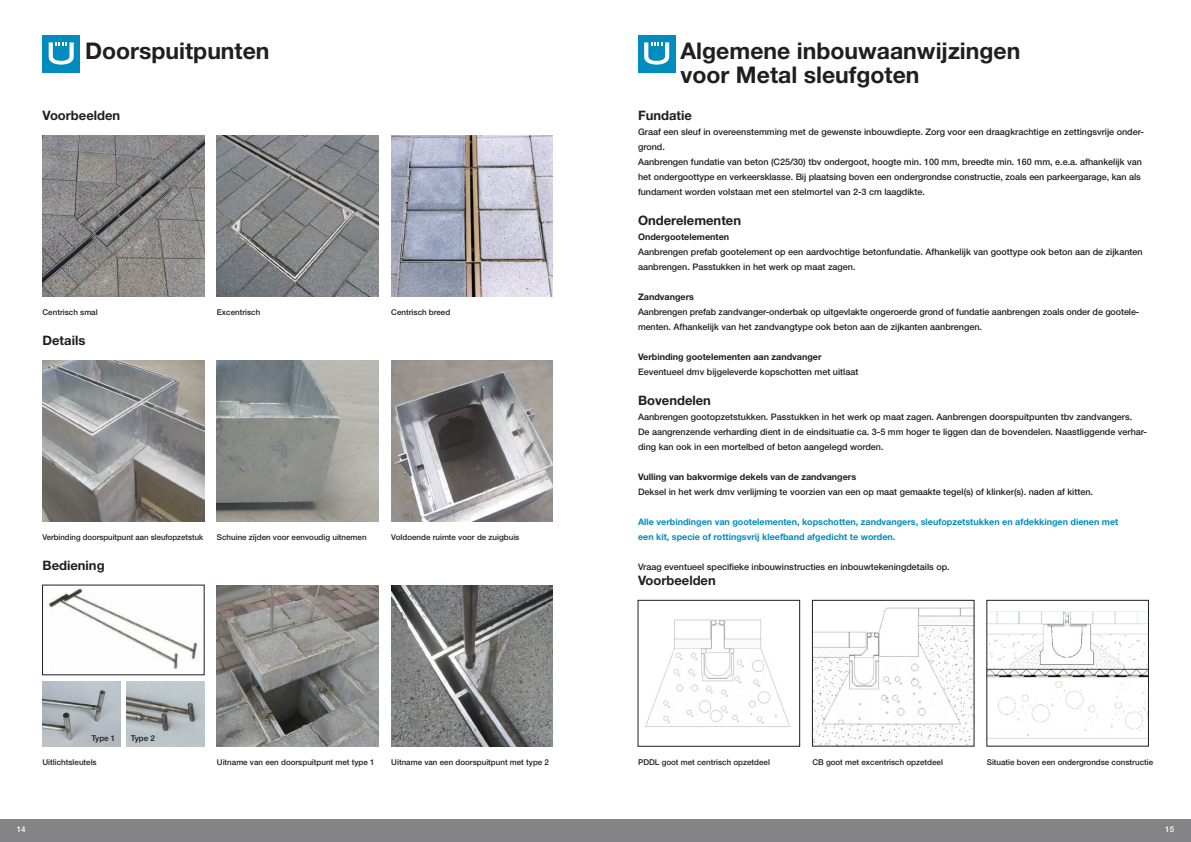
<style>
.page{position:relative;width:1191px;height:842px;background:#fff}
.page>*{position:absolute;margin:0;border:0;box-sizing:border-box;transform-origin:0 0}
.t1{font:700 23px/24px "Helvetica Neue LT Std";color:#1f1e21}
.t2{font:700 13px "Helvetica Neue LT Std";color:#1f1e21}
.t3{font:500 9px/15px "Helvetica Neue LT Std";color:#1f1e21}
.t4{font:700 9px/15px "Helvetica Neue LT Std";color:#008dbe}
.t5{font:700 9px "Helvetica Neue LT Std";color:#1f1e21}
.t6{font:500 8px "Helvetica Neue LT Std";color:#1f1e21}
.t7{font:500 8px "Helvetica Neue LT Std";color:#fff}
</style>
<div class="page">
<img style="left:43px;top:360px;width:161px;height:162px">
<img style="left:43px;top:681px;width:77px;height:66px">
<img style="left:126px;top:681px;width:78px;height:66px">
<img style="left:48px;top:588px;width:150px;height:82px">
<img style="left:217px;top:360px;width:161px;height:162px">
<img style="left:43px;top:135px;width:161px;height:162px">
<img style="left:217px;top:135px;width:161px;height:162px">
<img style="left:391px;top:135px;width:162px;height:162px">
<img style="left:391px;top:360px;width:162px;height:162px">
<img style="left:391px;top:585px;width:162px;height:162px">
<img style="left:217px;top:585px;width:161px;height:162px">
<img style="left:645px;top:619px;width:145px;height:108px">
<div style="left:638px;top:600px;width:162px;height:146px;border:1px solid #1f1e21"></div>
<img style="left:814px;top:607px;width:158px;height:137px">
<div style="left:812px;top:600px;width:162px;height:146px;border:1px solid #1f1e21"></div>
<img style="left:988px;top:611px;width:158px;height:128px">
<div style="left:43px;top:35px;width:37px;height:37px;background:#008dbe"></div>
<svg style="left:49px;top:42px;width:25px;height:23px"></svg>
<div style="left:638px;top:35px;width:37px;height:37px;background:#008dbe"></div>
<svg style="left:644px;top:42px;width:25px;height:23px"></svg>
<div style="left:0;top:819px;width:595px;height:23px;background:#848486"></div>
<div style="left:595px;top:819px;width:596px;height:23px;background:#848486"></div>
<h1 class="t1" style="left:85px;top:38px;width:186px">Doorspuitpunten</h1>
<h2 class="t2" style="left:43px;top:107px;width:79px">Voorbeelden</h2>
<p class="t6" style="left:43px;top:307px;width:57px">Centrisch smal</p>
<p class="t6" style="left:217px;top:307px;width:45px">Excentrisch</p>
<p class="t6" style="left:391px;top:307px;width:60px">Centrisch breed</p>
<h2 class="t2" style="left:43px;top:332px;width:44px">Details</h2>
<p class="t6" style="left:43px;top:532px;width:162px">Verbinding doorspuitpunt aan sleufopzetstuk</p>
<h2 class="t2" style="left:43px;top:557px;width:64px">Bediening</h2>
<p class="t6" style="left:217px;top:532px;width:151px">Schuine zijden voor eenvoudig uitnemen</p>
<p class="t6" style="left:391px;top:532px;width:130px">Voldoende ruimte voor de zuigbuis</p>
<p class="t6" style="left:91px;top:733px;width:26px">Type 1</p>
<p class="t6" style="left:131px;top:733px;width:26px">Type 2</p>
<p class="t6" style="left:43px;top:757px;width:56px">Uitlichtsleutels</p>
<p class="t6" style="left:217px;top:757px;width:159px">Uitname van een doorspuitpunt met type 1</p>
<p class="t6" style="left:391px;top:757px;width:159px">Uitname van een doorspuitpunt met type 2</p>
<h1 class="t1" style="left:680px;top:38px;width:341px">Algemene inbouwaanwijzingen voor Metal sleufgoten</h1>
<h2 class="t2" style="left:638px;top:107px;width:55px">Fundatie</h2>
<p class="t3" style="left:638px;top:124px;width:507px">Graaf een sleuf in overeenstemming met de gewenste inbouwdiepte. Zorg voor een draagkrachtige en zettingsvrije onder&shy;grond.<br>Aanbrengen fundatie van beton (C25/30) tbv ondergoot, hoogte min. 100 mm, breedte min. 160 mm, e.e.a. afhankelijk van het ondergoottype en verkeersklasse. Bij plaatsing boven een ondergrondse constructie, zoals een parkeergarage, kan als fundament worden volstaan met een stelmortel van 2-3 cm laagdikte.</p>
<h2 class="t2" style="left:638px;top:212px;width:105px">Onderelementen</h2>
<p class="t5" style="left:638px;top:231px;width:93px">Ondergootelementen</p>
<p class="t3" style="left:638px;top:244px;width:506px">Aanbrengen prefab gootelement op een aardvochtige betonfundatie. Afhankelijk van goottype ook beton aan de zijkanten aanbrengen. Passtukken in het werk op maat zagen.</p>
<p class="t5" style="left:638px;top:291px;width:58px">Zandvangers</p>
<p class="t3" style="left:638px;top:304px;width:503px">Aanbrengen prefab zandvanger-onderbak op uitgevlakte ongeroerde grond of fundatie aanbrengen zoals onder de gootele&shy;menten. Afhankelijk van het zandvangtype ook beton aan de zijkanten aanbrengen.</p>
<p class="t5" style="left:638px;top:351px;width:185px">Verbinding gootelementen aan zandvanger</p>
<p class="t3" style="left:638px;top:364px;width:222px">Eeventueel dmv bijgeleverde kopschotten met uitlaat</p>
<h2 class="t2" style="left:638px;top:392px;width:74px">Bovendelen</h2>
<p class="t3" style="left:638px;top:409px;width:510px">Aanbrengen gootopzetstukken. Passtukken in het werk op maat zagen. Aanbrengen doorspuitpunten tbv zandvangers.<br>De aangrenzende verharding dient in de eindsituatie ca. 3-5 mm hoger te liggen dan de bovendelen. Naastliggende verhar&shy;ding kan ook in een mortelbed of beton aangelegd worden.</p>
<p class="t5" style="left:638px;top:471px;width:220px">Vulling van bakvormige dekels van de zandvangers</p>
<p class="t3" style="left:638px;top:484px;width:456px">Deksel in het werk dmv verlijming te voorzien van een op maat gemaakte tegel(s) of klinker(s). naden af kitten.</p>
<p class="t4" style="left:638px;top:514px;width:482px">Alle verbindingen van gootelementen, kopschotten, zandvangers, sleufopzetstukken en afdekkingen dienen met een kit, specie of rottingsvrij kleefband afgedicht te worden.</p>
<p class="t3" style="left:638px;top:559px;width:313px">Vraag eventueel specifieke inbouwinstructies en inbouwtekeningdetails op.</p>
<h2 class="t2" style="left:638px;top:572px;width:79px">Voorbeelden</h2>
<p class="t6" style="left:638px;top:757px;width:133px">PDDL goot met centrisch opzetdeel</p>
<p class="t6" style="left:812px;top:757px;width:132px">CB goot met excentrisch opzetdeel</p>
<p class="t6" style="left:986px;top:757px;width:168px">Situatie boven een ondergrondse constructie</p>
<p class="t7" style="left:17px;top:825px;width:10px">14</p>
<p class="t7" style="left:1165px;top:825px;width:10px">15</p>
</div>
